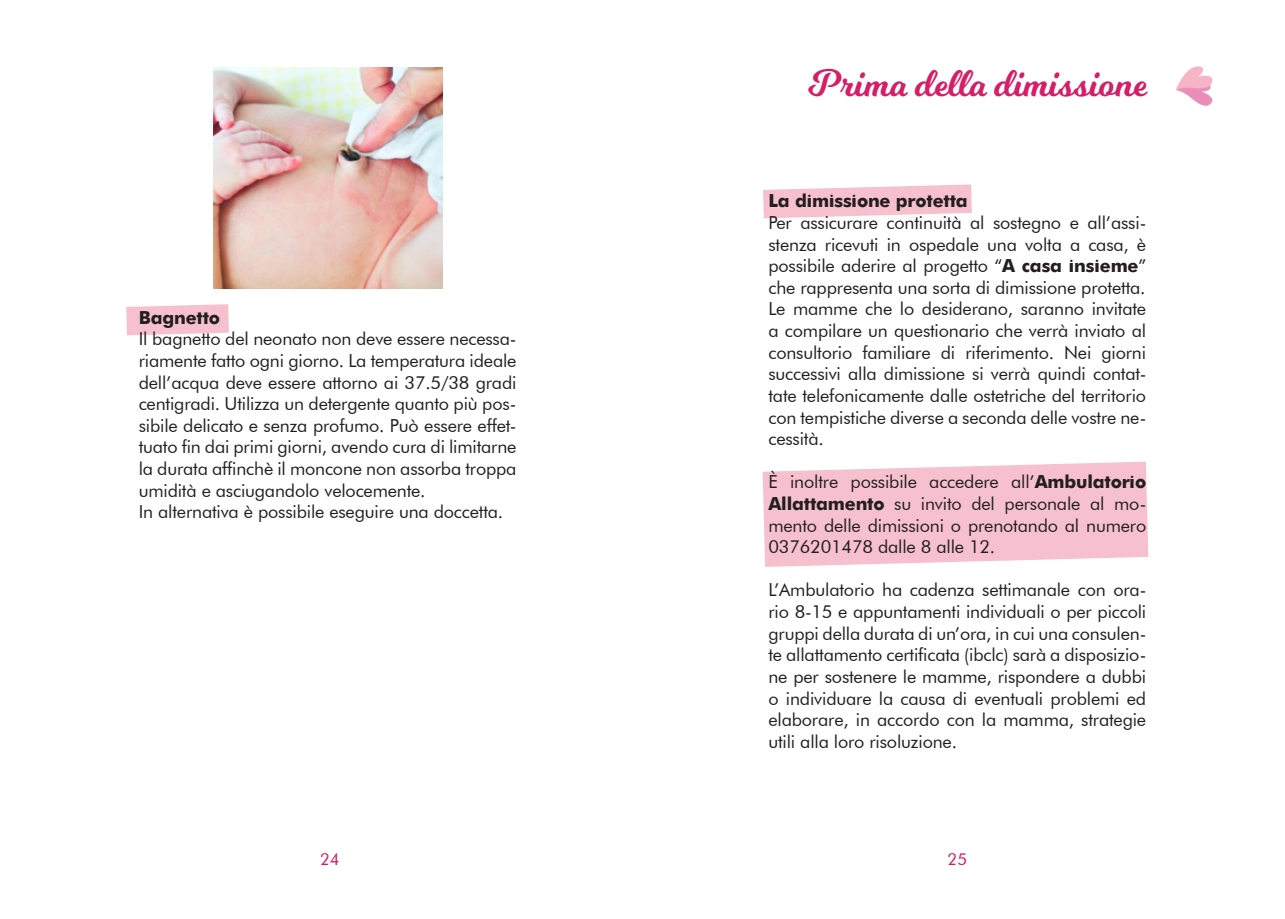
<style>
.page{position:relative;width:1285px;height:919px;background:#fff}
.page>*{position:absolute;margin:0;border:0;box-sizing:border-box;transform-origin:0 0}
.t1{font:37.5px "Milkshake";color:#d51d68}
.t2{font:18px/21.6px "Futura BT";letter-spacing:-.01em;color:#231f20;text-align:justify}
.t3{font:700 18px "Futura";letter-spacing:-.01em;color:#231f20}
.t4{font:16.5px "Futura BT";color:#d51d68}
.s1{font-family:"Futura";font-weight:700}
</style>
<div class="page">
<img style="left:213px;top:67px;width:229px;height:222px">
<svg style="left:126px;top:304px;width:103px;height:32px;background:#f7c7d3"></svg>
<img style="left:1176px;top:67px;width:35px;height:38px">
<svg style="left:763px;top:184px;width:209px;height:35px"></svg>
<svg style="left:762px;top:461px;width:386px;height:106px;background:#f6c6d3"></svg>
<p class="t3" style="left:139px;top:304px;width:83px">Bagnetto</p>
<p class="t2" style="left:139px;top:328px;width:379px">Il bagnetto del neonato non deve essere necessa&shy;riamente fatto ogni giorno. La temperatura ideale dell’acqua deve essere attorno ai 37.5/38 gradi centigradi. Utilizza un detergente quanto più pos&shy;sibile delicato e senza profumo. Può essere effet&shy;tuato fin dai primi giorni, avendo cura di limitarne la durata affinchè il moncone non assorba troppa umidità e asciugandolo velocemente.</p>
<p class="t2" style="left:139px;top:501px;width:366px">In alternativa è possibile eseguire una doccetta.</p>
<p class="t1" style="left:808px;top:56px;width:341px">Prima della dimissione</p>
<p class="t3" style="left:768px;top:188px;width:201px">La dimissione protetta</p>
<p class="t2" style="left:768px;top:212px;width:379px">Per assicurare continuità al sostegno e all’assi&shy;stenza ricevuti in ospedale una volta a casa, è possibile aderire al progetto “<span class="s1">A casa insieme</span>” che rappresenta una sorta di dimissione protetta.</p>
<p class="t2" style="left:768px;top:298px;width:379px">Le mamme che lo desiderano, saranno invitate a compilare un questionario che verrà inviato al consultorio familiare di riferimento. Nei giorni successivi alla dimissione si verrà quindi contat&shy;tate telefonicamente dalle ostetriche del territorio con tempistiche diverse a seconda delle vostre ne&shy;cessità.</p>
<p class="t2" style="left:768px;top:471px;width:379px">È inoltre possibile accedere all’<span class="s1">Ambulatorio Allattamento</span> su invito del personale al mo&shy;mento delle dimissioni o prenotando al numero 0376201478 dalle 8 alle 12.</p>
<p class="t2" style="left:768px;top:579px;width:379px">L’Ambulatorio ha cadenza settimanale con ora&shy;rio 8-15 e appuntamenti individuali o per piccoli gruppi della durata di un’ora, in cui una consulen&shy;te allattamento certificata (ibclc) sarà a disposizio&shy;ne per sostenere le mamme, rispondere a dubbi o individuare la causa di eventuali problemi ed elaborare, in accordo con la mamma, strategie utili alla loro risoluzione.</p>
<p class="t4" style="left:320px;top:848px;width:21px">24</p>
<p class="t4" style="left:947px;top:848px;width:21px">25</p>
</div>
